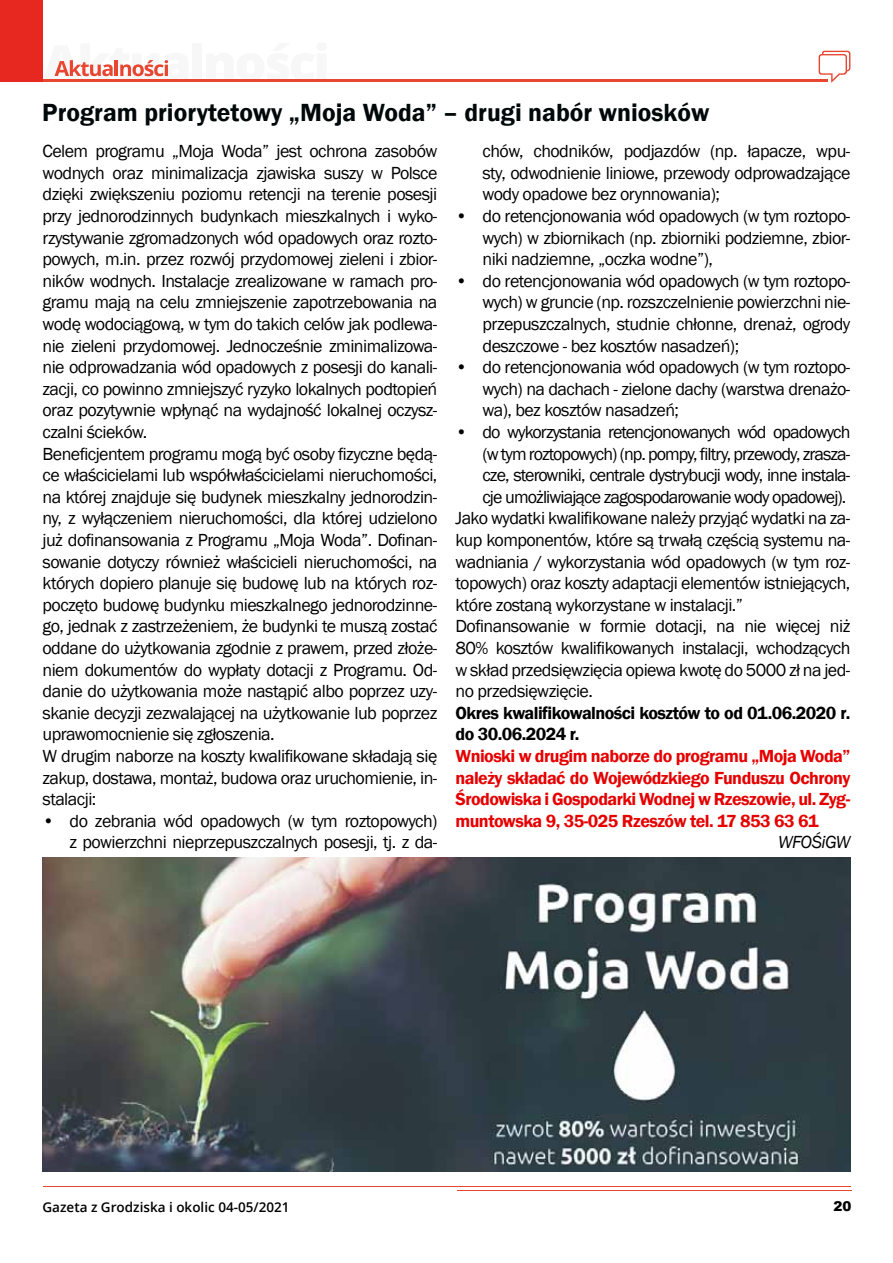
<style>
.page{position:relative;width:893px;height:1263px;background:#fff}
.page>*{position:absolute;margin:0;border:0;box-sizing:border-box;transform-origin:0 0}
.t1{font:600 25.5px "Franklin Gothic";color:#000809}
.t2{font:18px/21.6px "Franklin Gothic";letter-spacing:-.03em;color:#000;text-align:justify}
.t3{font:18px "Franklin Gothic";letter-spacing:-.05em;color:#000}
.t4{font:600 18px/21.6px "Franklin Gothic";letter-spacing:-.03em;color:#e60000;text-align:justify}
.t5{font:600 18px/21.6px "Franklin Gothic";letter-spacing:-.03em;color:#000}
.t6{font:italic 18px "Franklin Gothic";letter-spacing:-.03em;color:#000}
.t7{font:600 13.5px "Open Sans";color:#000}
.t8{font:900 13.5px "Arial";color:#000}
</style>
<div class="page">
<hr style="left:43px;top:1186px;width:808px;height:1px;background:#e94631">
<hr style="left:457px;top:1190px;width:394px;height:1px;background:#e94631">
<div style="left:192px;top:43px;width:10px;height:38px;background:#f7f7f8"></div>
<svg style="left:54px;top:60px;width:115px;height:17px"></svg>
<hr style="left:43px;top:79px;width:785px;height:3px;background:#e94631">
<svg style="left:819px;top:51px;width:31px;height:32px"></svg>
<div style="left:0;top:0;width:43px;height:82px;background:#e72820"></div>
<img style="left:43px;top:857px;width:807px;height:315px">
<h1 class="t1" style="left:42px;top:97px;width:669px">Program priorytetowy „Moja Woda” – drugi nabór wniosków</h1>
<p class="t2" style="left:43px;top:141px;width:396px;text-align:left">Celem programu „Moja Woda” jest ochrona zasobów wodnych oraz minimalizacja zjawiska suszy w Polsce dzięki zwiększeniu poziomu retencji na terenie posesji przy jednorodzinnych budynkach mieszkalnych i wyko&shy;rzystywanie zgromadzonych wód opadowych oraz rozto&shy;powych, m.in. przez rozwój przydomowej zieleni i zbior&shy;ników wodnych. Instalacje zrealizowane w ramach pro&shy;gramu mają na celu zmniejszenie zapotrzebowania na wodę wodociągową, w tym do takich celów jak podlewa&shy;nie zieleni przydomowej. Jednocześnie zminimalizowa&shy;nie odprowadzania wód opadowych z posesji do kanali&shy;zacji, co powinno zmniejszyć ryzyko lokalnych podtopień oraz pozytywnie wpłynąć na wydajność lokalnej oczysz&shy;czalni ścieków.<br>Beneficjentem programu mogą być osoby fizyczne będą&shy;ce właścicielami lub współwłaścicielami nieruchomości, na której znajduje się budynek mieszkalny jednorodzin&shy;ny, z wyłączeniem nieruchomości, dla której udzielono już dofinansowania z Programu „Moja Woda”. Dofinan&shy;sowanie dotyczy również właścicieli nieruchomości, na których dopiero planuje się budowę lub na których roz&shy;poczęto budowę budynku mieszkalnego jednorodzinne&shy;go, jednak z zastrzeżeniem, że budynki te muszą zostać oddane do użytkowania zgodnie z prawem, przed złoże&shy;niem dokumentów do wypłaty dotacji z Programu. Od&shy;danie do użytkowania może nastąpić albo poprzez uzy&shy;skanie decyzji zezwalającej na użytkowanie lub poprzez uprawomocnienie się zgłoszenia.<br>W drugim naborze na koszty kwalifikowane składają się zakup, dostawa, montaż, budowa oraz uruchomienie, in&shy;stalacji:</p>
<p class="t2" style="left:43px;top:810px;width:396px;text-align:right">• do zebrania wód opadowych (w tym roztopowych) z powierzchni nieprzepuszczalnych posesji, tj. z da-</p>
<p class="t2" style="left:482px;top:141px;width:369px">chów, chodników, podjazdów (np. łapacze, wpu&shy;sty, odwodnienie liniowe, przewody odprowadzające wody opadowe bez orynnowania);</p>
<p class="t2" style="left:482px;top:206px;width:369px;text-indent:-27px">• do retencjonowania wód opadowych (w tym roztopo&shy;wych) w zbiornikach (np. zbiorniki podziemne, zbior&shy;niki nadziemne, „oczka wodne”),</p>
<p class="t2" style="left:482px;top:270px;width:369px;text-indent:-27px">• do retencjonowania wód opadowych (w tym roztopo&shy;wych) w gruncie (np. rozszczelnienie powierzchni nie&shy;przepuszczalnych, studnie chłonne, drenaż, ogrody deszczowe - bez kosztów nasadzeń);</p>
<p class="t2" style="left:482px;top:357px;width:369px;text-indent:-27px">• do retencjonowania wód opadowych (w tym roztopo&shy;wych) na dachach - zielone dachy (warstwa drenażo&shy;wa), bez kosztów nasadzeń;</p>
<p class="t3" style="left:455px;top:421px;width:396px">• do wykorzystania retencjonowanych wód opadowych</p>
<p class="t3" style="left:482px;top:442px;width:369px">(w tym roztopowych) (np. pompy, filtry, przewody, zrasza-</p>
<p class="t3" style="left:482px;top:464px;width:369px">cze, sterowniki, centrale dystrybucji wody, inne instala-</p>
<p class="t3" style="left:482px;top:486px;width:365px">cje umożliwiające zagospodarowanie wody opadowej).</p>
<p class="t2" style="left:455px;top:508px;width:396px">Jako wydatki kwalifikowane należy przyjąć wydatki na za-</p>
<p class="t2" style="left:455px;top:530px;width:396px">kup komponentów, które są trwałą częścią systemu na-</p>
<p class="t2" style="left:455px;top:551px;width:396px">wadniania / wykorzystania wód opadowych (w tym roz-</p>
<p class="t2" style="left:455px;top:573px;width:396px">topowych) oraz koszty adaptacji elementów istniejących,</p>
<p class="t2" style="left:455px;top:594px;width:289px">które zostaną wykorzystane w instalacji.”</p>
<p class="t2" style="left:455px;top:616px;width:396px">Dofinansowanie w formie dotacji, na nie więcej niż</p>
<p class="t2" style="left:455px;top:638px;width:396px">80% kosztów kwalifikowanych instalacji, wchodzących</p>
<p class="t2" style="left:455px;top:659px;width:396px">w skład przedsięwzięcia opiewa kwotę do 5000 zł na jed-</p>
<p class="t2" style="left:455px;top:681px;width:139px">no przedsięwzięcie.</p>
<p class="t5" style="left:455px;top:702px;width:396px">Okres kwalifikowalności kosztów to od 01.06.2020 r. do 30.06.2024 r.</p>
<p class="t4" style="left:455px;top:745px;width:396px">Wnioski w drugim naborze do programu „Moja Woda” należy składać do Wojewódzkiego Funduszu Ochrony Środowiska i Gospodarki Wodnej w Rzeszowie, ul. Zyg&shy;muntowska 9, 35-025 Rzeszów tel. 17 853 63 61</p>
<p class="t6" style="left:778px;top:831px;width:74px">WFOŚiGW</p>
<p class="t7" style="left:43px;top:1198px;width:249px">Gazeta z Grodziska i okolic 04-05/2021</p>
<p class="t8" style="left:833px;top:1196px;width:20px">20</p>
</div>
